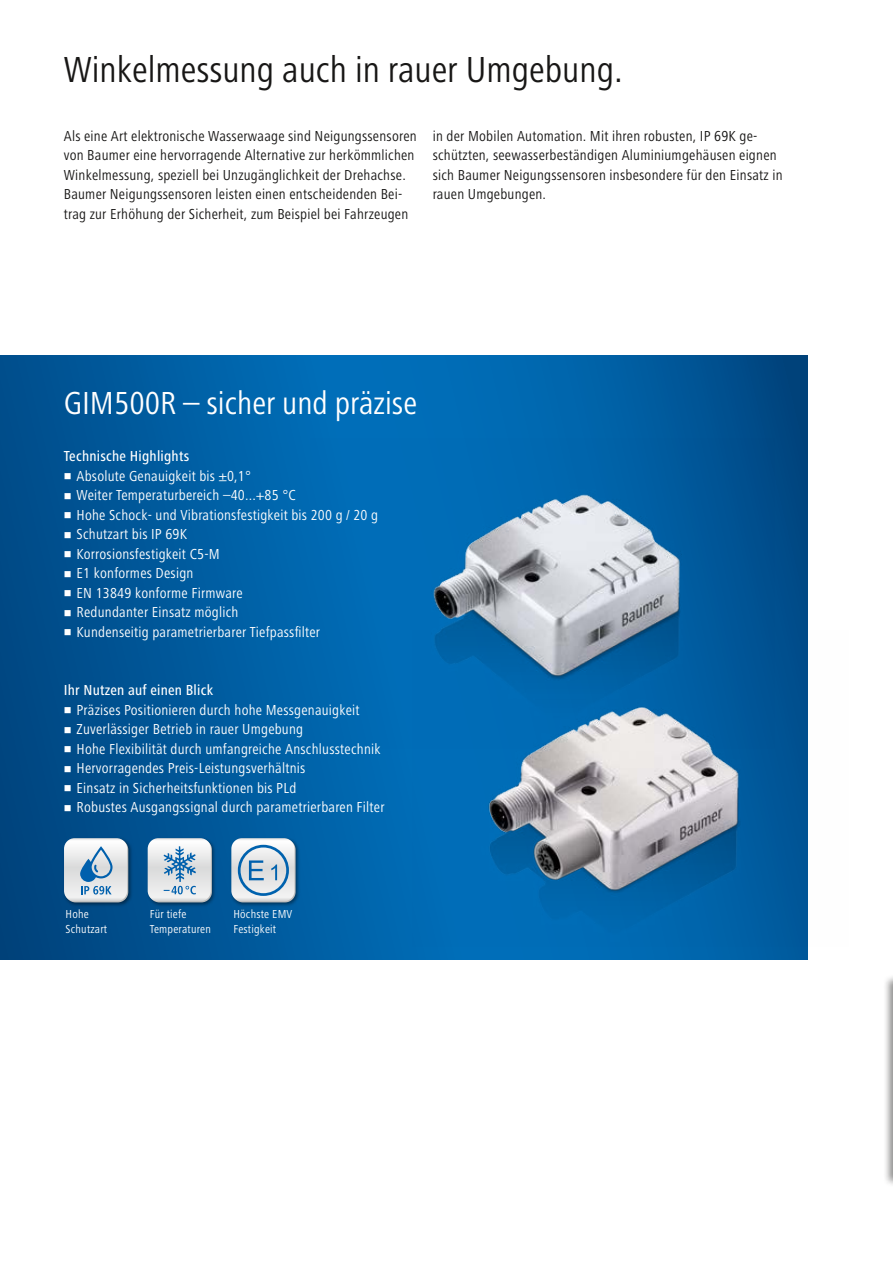
<style>
.page{position:relative;width:893px;height:1263px;background:#fff}
.page>*{position:absolute;margin:0;border:0;box-sizing:border-box;transform-origin:0 0}
.t1{font:condensed 37.5px "Frutiger Next LT";color:#181716}
.t2{font:condensed 33px "Frutiger Next LT";color:#fff}
.t3{font:condensed 15px/19.5px "Frutiger Next LT";letter-spacing:.015em;color:#fff}
.t4{font:condensed 15px/19.5px "Frutiger Next LT";letter-spacing:.015em;color:#181716}
.t5{font:500 condensed 15px "Frutiger Next LT";letter-spacing:.015em;color:#fff}
.t6{font:condensed 12px/14.7px "Frutiger Next LT";letter-spacing:.02em;color:#fff}
</style>
<div class="page">
<svg style="left:0;top:355px;width:808px;height:605px;background:#00599c"></svg>
<div style="left:883px;top:974px;width:10px;height:213px;background:#181716;opacity:.5"></div>
<hr style="left:892px;top:978px;width:1px;height:199px;background:#a1a1a0">
<img style="left:61px;top:835px;width:72px;height:72px">
<div style="left:65px;top:839px;width:63px;height:63px;background:#bbbcbc;border-radius:11px"></div>
<svg style="left:64px;top:838px;width:63px;height:63px;background:#c7d4df"></svg>
<img style="left:229px;top:835px;width:71px;height:72px">
<svg style="left:232px;top:839px;width:64px;height:63px"></svg>
<svg style="left:231px;top:838px;width:64px;height:63px"></svg>
<div style="left:238px;top:845px;width:51px;height:51px;border:3px solid #0062ae;border-radius:50%"></div>
<img style="left:145px;top:835px;width:72px;height:72px">
<svg style="left:149px;top:839px;width:63px;height:63px"></svg>
<svg style="left:148px;top:838px;width:63px;height:63px"></svg>
<img style="left:310px;top:439px;width:464px;height:309px">
<img style="left:413px;top:630px;width:395px;height:317px">
<svg style="left:65px;top:473px;width:6px;height:6px"></svg>
<svg style="left:65px;top:493px;width:6px;height:6px"></svg>
<svg style="left:65px;top:512px;width:6px;height:6px"></svg>
<svg style="left:65px;top:532px;width:6px;height:6px"></svg>
<svg style="left:65px;top:551px;width:6px;height:6px"></svg>
<svg style="left:65px;top:571px;width:6px;height:6px"></svg>
<svg style="left:65px;top:590px;width:6px;height:6px"></svg>
<svg style="left:65px;top:610px;width:6px;height:6px"></svg>
<svg style="left:65px;top:629px;width:6px;height:6px"></svg>
<svg style="left:65px;top:707px;width:6px;height:6px"></svg>
<svg style="left:65px;top:727px;width:6px;height:6px"></svg>
<svg style="left:65px;top:746px;width:6px;height:6px"></svg>
<svg style="left:65px;top:766px;width:6px;height:6px"></svg>
<svg style="left:65px;top:785px;width:6px;height:6px"></svg>
<svg style="left:65px;top:805px;width:6px;height:6px"></svg>
<h1 class="t1" style="left:64px;top:49px;width:560px">Winkelmessung auch in rauer Umgebung.</h1>
<p class="t4" style="left:64px;top:126px;width:354px">Als eine Art elektronische Wasserwaage sind Neigungssensoren von Baumer eine hervorragende Alternative zur herkömmlichen Winkelmessung, speziell bei Unzugänglichkeit der Drehachse.<br>Baumer Neigungssensoren leisten einen entscheidenden Bei&shy;trag zur Erhöhung der Sicherheit, zum Beispiel bei Fahrzeugen</p>
<p class="t4" style="left:433px;top:126px;width:351px">in der Mobilen Automation. Mit ihren robusten, IP 69K ge&shy;schützten, seewasserbeständigen Aluminiumgehäusen eignen sich Baumer Neigungssensoren insbesondere für den Einsatz in rauen Umgebungen.</p>
<h2 class="t2" style="left:64px;top:384px;width:355px">GIM500R – sicher und präzise</h2>
<p class="t5" style="left:64px;top:448px;width:127px">Technische Highlights</p>
<p class="t3" style="left:77px;top:466px;width:303px">Absolute Genauigkeit bis ±0,1°<br>Weiter Temperaturbereich –40...+85 °C<br>Hohe Schock- und Vibrationsfestigkeit bis 200 g / 20 g Schutzart bis IP 69K<br>Korrosionsfestigkeit C5-M<br>E1 konformes Design<br>EN 13849 konforme Firmware<br>Redundanter Einsatz möglich<br>Kundenseitig parametrierbarer Tiefpassfilter</p>
<p class="t5" style="left:64px;top:682px;width:151px">Ihr Nutzen auf einen Blick</p>
<p class="t3" style="left:77px;top:700px;width:310px">Präzises Positionieren durch hohe Messgenauigkeit Zuverlässiger Betrieb in rauer Umgebung<br>Hohe Flexibilität durch umfangreiche Anschlusstechnik Hervorragendes Preis-Leistungsverhältnis<br>Einsatz in Sicherheitsfunktionen bis PLd<br>Robustes Ausgangssignal durch parametrierbaren Filter</p>
<p class="t6" style="left:66px;top:906px;width:43px">Hohe<br>Schutzart</p>
<p class="t6" style="left:150px;top:906px;width:63px">Für tiefe<br>Temperaturen</p>
<p class="t6" style="left:233px;top:906px;width:60px">Höchste EMV<br>Festigkeit</p>
</div>
